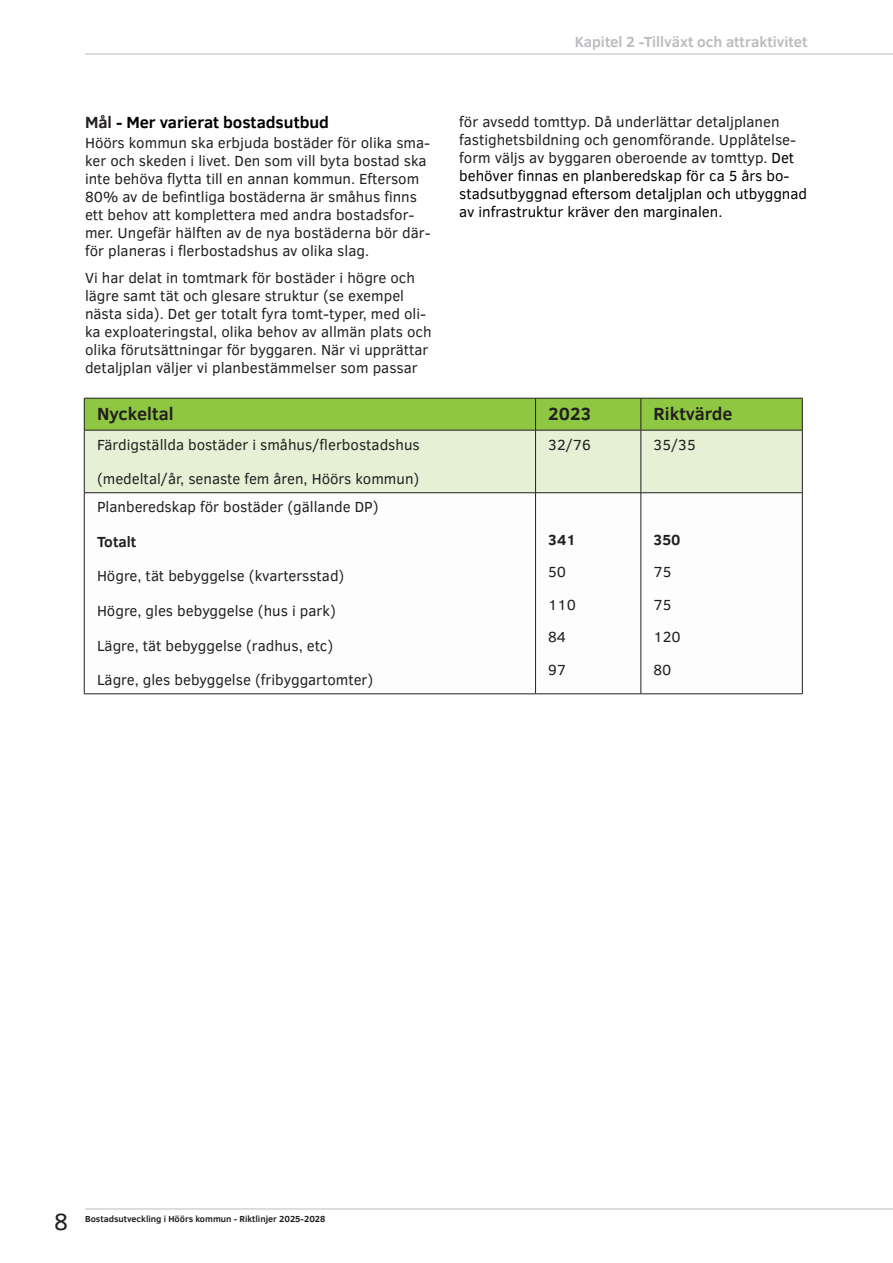
<style>
.page{position:relative;width:893px;height:1263px;background:#fff}
.page>*{position:absolute;margin:0;border:0;box-sizing:border-box;transform-origin:0 0}
.t1{font:24px "Clear Sans";color:#231f20}
.t2{font:700 18px "Clear Sans";color:#231f20}
.t3{font:700 16.5px "Clear Sans";color:#000}
.t4{font:15px/18px "Clear Sans";color:#231f20}
.t5{font:700 15px "Clear Sans";color:#bcbdc0}
.t6{font:700 15px "Clear Sans";color:#231f20}
.t7{font:700 9px "Clear Sans";color:#231f20}
.s1{color:#231f20}
.s2{color:#000}
</style>
<div class="page">
<hr style="left:85px;top:54px;width:808px;height:1px;background:#bcbdc0">
<hr style="left:85px;top:1208px;width:808px;height:1px;background:#bcbdc0">
<div style="left:85px;top:399px;width:717px;height:31px;background:#8ec741"></div>
<div style="left:85px;top:431px;width:717px;height:61px;background:#e5f0d5"></div>
<svg style="left:85px;top:493px;width:717px;height:200px"></svg>
<hr style="left:84px;top:398px;width:452px;height:1px;background:#231f20">
<hr style="left:84px;top:398px;width:1px;height:32px;background:#231f20">
<hr style="left:536px;top:398px;width:105px;height:1px;background:#231f20">
<hr style="left:535px;top:398px;width:1px;height:32px;background:#231f20">
<hr style="left:641px;top:398px;width:161px;height:1px;background:#231f20">
<hr style="left:641px;top:398px;width:1px;height:32px;background:#231f20">
<hr style="left:802px;top:398px;width:1px;height:32px;background:#231f20">
<hr style="left:84px;top:430px;width:452px;height:1px;background:#231f20">
<hr style="left:84px;top:430px;width:1px;height:62px;background:#231f20">
<hr style="left:536px;top:430px;width:105px;height:1px;background:#231f20">
<hr style="left:535px;top:430px;width:1px;height:62px;background:#231f20">
<hr style="left:641px;top:430px;width:161px;height:1px;background:#231f20">
<hr style="left:641px;top:430px;width:1px;height:62px;background:#231f20">
<hr style="left:802px;top:430px;width:1px;height:62px;background:#231f20">
<hr style="left:84px;top:492px;width:452px;height:1px;background:#231f20">
<hr style="left:84px;top:493px;width:1px;height:201px;background:#231f20">
<hr style="left:536px;top:492px;width:105px;height:1px;background:#231f20">
<hr style="left:535px;top:493px;width:1px;height:201px;background:#231f20">
<hr style="left:641px;top:492px;width:161px;height:1px;background:#231f20">
<hr style="left:641px;top:493px;width:1px;height:201px;background:#231f20">
<hr style="left:802px;top:493px;width:1px;height:201px;background:#231f20">
<hr style="left:84px;top:693px;width:452px;height:1px;background:#231f20">
<hr style="left:536px;top:693px;width:105px;height:1px;background:#231f20">
<hr style="left:641px;top:693px;width:161px;height:1px;background:#231f20">
<p class="t3" style="left:85px;top:110px;width:246px"><span class="s1">Mål</span> - Mer varierat bostadsutbud</p>
<p class="t4" style="left:85px;top:134px;width:347px">Höörs kommun ska erbjuda bostäder för olika sma&shy;ker och skeden i livet. Den som vill byta bostad ska inte behöva flytta till en annan kommun. Eftersom 80% av de befintliga bostäderna är småhus finns ett behov att komplettera med andra bostadsfor&shy;mer. Ungefär hälften av de nya bostäderna bör där&shy;för planeras i flerbostadshus av olika slag.</p>
<p class="t4" style="left:85px;top:268px;width:348px">Vi har delat in tomtmark för bostäder i högre och lägre samt tät och glesare struktur (se exempel nästa sida). Det ger totalt fyra tomt-typer, med oli&shy;ka exploateringstal, olika behov av allmän plats och olika förutsättningar för byggaren. När vi upprättar detaljplan väljer vi planbestämmelser som passar</p>
<p class="t5" style="left:575px;top:31px;width:234px">Kapitel 2 -Tillväxt och attraktivitet</p>
<p class="t4" style="left:459px;top:113px;width:349px">för avsedd tomttyp. Då underlättar detaljplanen fastighetsbildning och genomförande. Upplåtelse&shy;form väljs av byggaren oberoende av tomttyp. <span class="s2">Det behöver finnas en planberedskap för ca 5 års bo&shy;stadsutbyggnad eftersom detaljplan och utbyggnad av infrastruktur kräver den marginalen.</span></p>
<p class="t2" style="left:97px;top:400px;width:78px">Nyckeltal</p>
<p class="t2" style="left:548px;top:400px;width:45px">2023</p>
<p class="t2" style="left:654px;top:400px;width:80px">Riktvärde</p>
<p class="t4" style="left:97px;top:435px;width:324px">Färdigställda bostäder i småhus/flerbostadshus</p>
<p class="t4" style="left:97px;top:470px;width:324px">(medeltal/år, senaste fem åren, Höörs kommun)</p>
<p class="t4" style="left:548px;top:435px;width:44px">32/76</p>
<p class="t4" style="left:654px;top:435px;width:44px">35/35</p>
<p class="t4" style="left:97px;top:498px;width:283px">Planberedskap för bostäder (gällande DP)</p>
<p class="t6" style="left:97px;top:531px;width:41px">Totalt</p>
<p class="t4" style="left:97px;top:567px;width:249px">Högre, tät bebyggelse (kvartersstad)</p>
<p class="t4" style="left:97px;top:602px;width:240px">Högre, gles bebyggelse (hus i park)</p>
<p class="t4" style="left:97px;top:636px;width:238px">Lägre, tät bebyggelse (radhus, etc)</p>
<p class="t4" style="left:97px;top:671px;width:278px">Lägre, gles bebyggelse (fribyggartomter)</p>
<p class="t6" style="left:548px;top:528px;width:29px">341</p>
<p class="t4" style="left:548px;top:556px;width:29px;line-height:32.5px">50<br>110<br>84<br>97</p>
<p class="t6" style="left:654px;top:528px;width:29px">350</p>
<p class="t4" style="left:654px;top:556px;width:29px;line-height:32.5px">75<br>75<br>120<br>80</p>
<h1 class="t1" style="left:54px;top:1206px;width:15px">8</h1>
<p class="t7" style="left:85px;top:1212px;width:242px">Bostadsutveckling i Höörs kommun - Riktlinjer 2025-2028</p>
</div>
